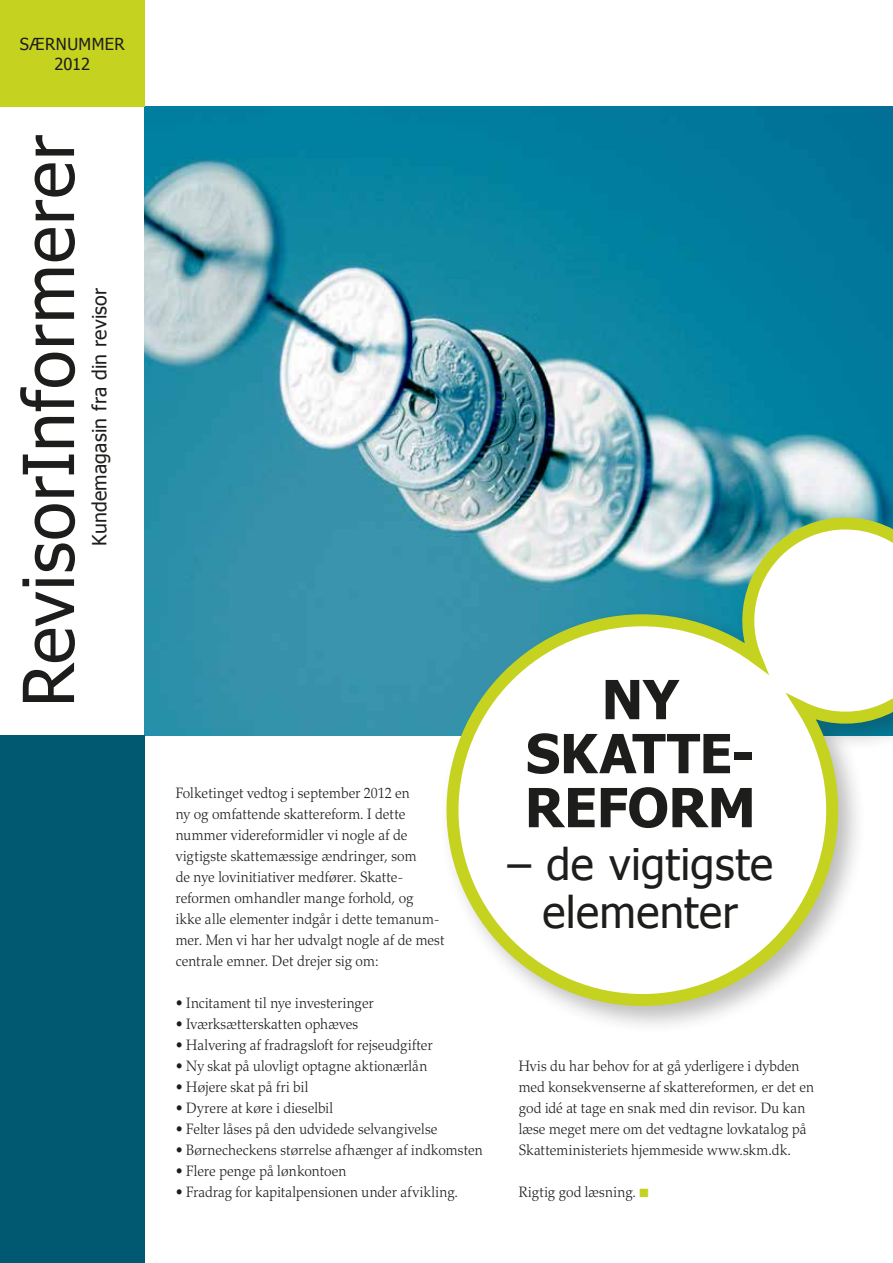
<style>
.page{position:relative;width:893px;height:1263px;background:#fff}
.page>*{position:absolute;margin:0;border:0;box-sizing:border-box;transform-origin:0 0}
.t1{font:70.5px "Tahoma";letter-spacing:.015em;color:#1d1d1b}
.t2{font:700 54px/54px "Tahoma";letter-spacing:-.005em;color:#1d1d1b;text-align:center}
.t3{font:43.5px/48px "Tahoma";letter-spacing:.005em;color:#1d1d1b;text-align:center}
.t4{font:19.5px "Tahoma";letter-spacing:.01em;color:#1d1d1b}
.t5{font:16.5px/19.8px "Tahoma";letter-spacing:.025em;color:#1d1d1b;text-align:center}
.t6{font:300 15px/21px "Palatino";letter-spacing:.005em;color:#1d1d1b;scale:.93 1}
.s1{color:#c5d320}
</style>
<div class="page">
<img style="left:145px;top:106px;width:748px;height:630px">
<div style="left:0;top:736px;width:145px;height:527px;background:#005871"></div>
<div style="left:0;top:0;width:145px;height:106px;background:#c5d320"></div>
<div style="left:439px;top:510px;width:454px;height:525px;background:#1d1d1b;opacity:.3"></div>
<svg style="left:436px;top:511px;width:457px;height:505px"></svg>
<p class="t5" style="left:20px;top:33px;width:102px">særnummer<br>2012</p>
<h1 class="t1" style="left:1px;top:707px;width:574px;rotate:-90deg">RevisorInformerer</h1>
<h3 class="t4" style="left:86px;top:546px;width:259px;rotate:-90deg">Kundemagasin fra din revisor</h3>
<p class="t6" style="left:176px;top:783px;width:290px">Folketinget vedtog i september 2012 en<br>ny og omfattende skattereform. I dette nummer videreformidler vi nogle af de vigtigste skattemæssige ændringer, som<br>de nye lovinitiativer medfører. Skatte&shy;reformen omhandler mange forhold, og<br>ikke alle elementer indgår i dette temanum&shy;mer. Men vi har her udvalgt nogle af de mest centrale emner. Det drejer sig om:</p>
<p class="t6" style="left:176px;top:993px;width:214px">• Incitament til nye investeringer</p>
<p class="t6" style="left:176px;top:1014px;width:198px">• Iværksætterskatten ophæves</p>
<p class="t6" style="left:176px;top:1035px;width:278px">• Halvering af fradragsloft for rejseudgifter</p>
<p class="t6" style="left:176px;top:1056px;width:272px">• Ny skat på ulovligt optagne aktionærlån</p>
<p class="t6" style="left:176px;top:1077px;width:144px">• Højere skat på fri bil</p>
<p class="t6" style="left:176px;top:1098px;width:171px">• Dyrere at køre i dieselbil</p>
<p class="t6" style="left:176px;top:1119px;width:283px">• Felter låses på den udvidede selvangivelse</p>
<p class="t6" style="left:176px;top:1140px;width:332px">• Børnecheckens størrelse afhænger af indkomsten</p>
<p class="t6" style="left:176px;top:1161px;width:185px">• Flere penge på lønkontoen</p>
<p class="t6" style="left:176px;top:1182px;width:305px">• Fradrag for kapitalpensionen under afvikling.</p>
<h2 class="t2" style="left:525px;top:669px;width:232px">NY<br>SKATTE-<br>REFORM</h2>
<h3 class="t3" style="left:507px;top:838px;width:267px">– de vigtigste elementer</h3>
<p class="t6" style="left:519px;top:1056px;width:319px">Hvis du har behov for at gå yderligere i dybden med konsekvenserne af skattereformen, er det en god idé at tage en snak med din revisor. Du kan læse meget mere om det vedtagne lovkatalog på Skatteministeriets hjemmeside www.skm.dk.</p>
<p class="t6" style="left:519px;top:1182px;width:141px">Rigtig god læsning. <span class="s1">■</span></p>
</div>
